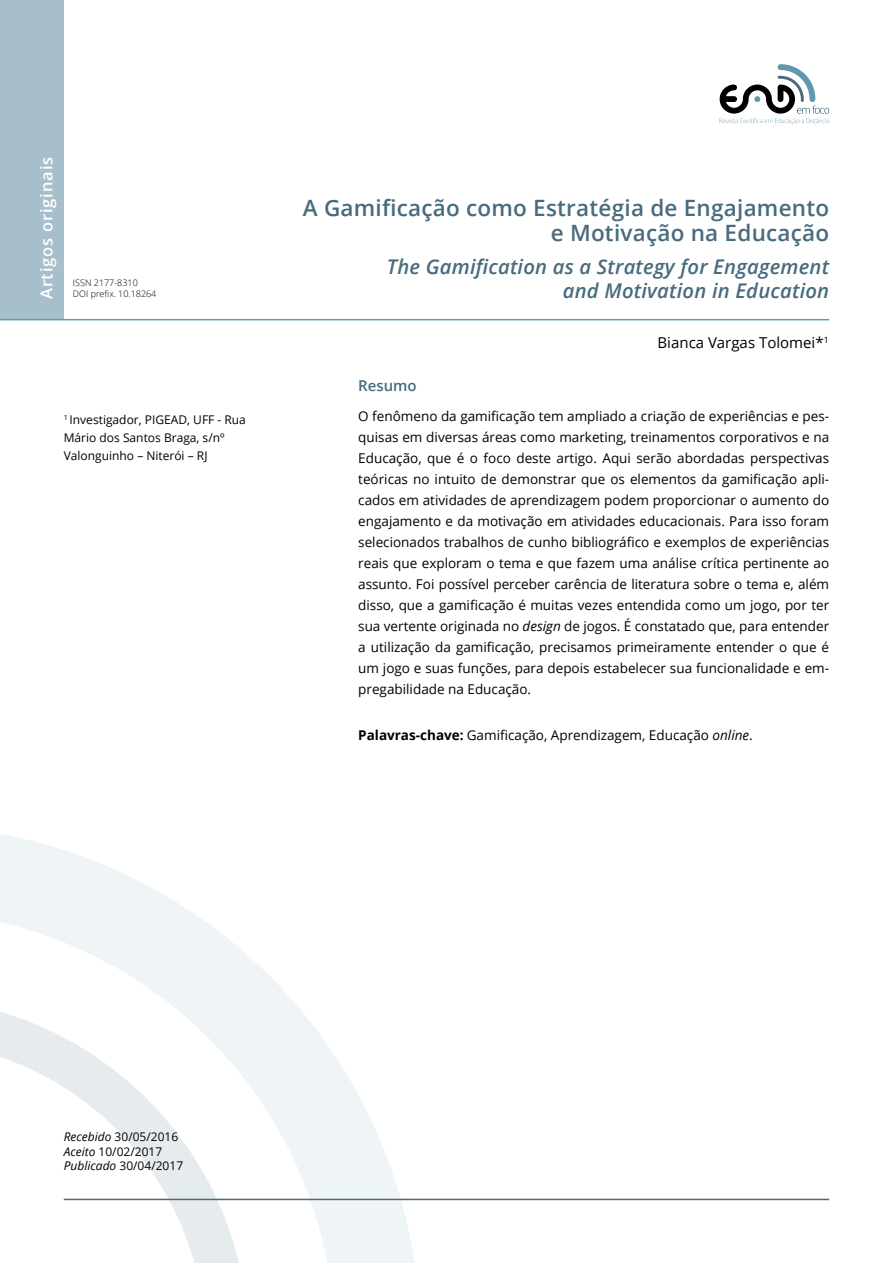
<style>
.page{position:relative;width:893px;height:1263px;background:#fff}
.page>*{position:absolute;margin:0;border:0;box-sizing:border-box;transform-origin:0 0}
.t1{font:600 22.5px/25.5px "Open Sans";letter-spacing:.01em;color:#486b7e;text-align:right}
.t2{font:italic 600 20.25px "Open Sans";letter-spacing:.01em;color:#486b7e}
.t3{font:600 16.5px "Open Sans";letter-spacing:.05em;color:#fff}
.t4{font:15px "Open Sans";color:#000}
.t5{font:600 15px "Open Sans";color:#486b7e}
.t6{font:13.5px/21px "Open Sans";color:#000;text-align:justify}
.t7{font:12px/14.4px "Open Sans";color:#000}
.t8{font:300 9px/10.8px "Open Sans";color:#000}
.s1{font-style:italic}
.s2{font-weight:700}
</style>
<div class="page">
<svg style="left:0;top:834px;width:415px;height:429px"></svg>
<hr style="left:64px;top:1199px;width:765px;height:1px;background:#486b7e">
<svg style="left:720px;top:64px;width:109px;height:60px"></svg>
<div style="left:0;top:0;width:64px;height:319px;background:#a7bfcb"></div>
<hr style="left:0;top:319px;width:829px;height:1px;background:#6199af">
<p class="t3" style="left:35px;top:299px;width:144px;rotate:-90deg">Artigos originais</p>
<p class="t8" style="left:73px;top:277px;width:85px">ISSN 2177-8310<br>DOI prefix. 10.18264</p>
<p class="t7" style="left:64px;top:410px;width:184px;line-height:18px"><sup>1</sup> Investigador, PIGEAD, UFF - Rua<br>Mário dos Santos Braga, s/nº<br>Valonguinho – Niterói – RJ</p>
<h1 class="t1" style="left:303px;top:194px;width:528px">A Gamificação como Estratégia de Engajamento e Motivação na Educação</h1>
<h2 class="t2" style="left:387px;top:252px;width:444px">The Gamification as a Strategy for Engagement</h2>
<h2 class="t2" style="left:563px;top:276px;width:268px">and Motivation in Education</h2>
<p class="t4" style="left:658px;top:333px;width:173px">Bianca Vargas Tolomei*<sup>1</sup></p>
<p class="t5" style="left:358px;top:375px;width:60px">Resumo</p>
<p class="t6" style="left:358px;top:405px;width:472px">O fenômeno da gamificação tem ampliado a criação de experiências e pes&shy;quisas em diversas áreas como marketing, treinamentos corporativos e na Educação, que é o foco deste artigo. Aqui serão abordadas perspectivas teóricas no intuito de demonstrar que os elementos da gamificação apli&shy;cados em atividades de aprendizagem podem proporcionar o aumento do engajamento e da motivação em atividades educacionais. Para isso foram selecionados trabalhos de cunho bibliográfico e exemplos de experiências reais que exploram o tema e que fazem uma análise crítica pertinente ao assunto. Foi possível perceber carência de literatura sobre o tema e, além disso, que a gamificação é muitas vezes entendida como um jogo, por ter sua vertente originada no <span class="s1">design</span> de jogos. É constatado que, para entender a utilização da gamificação, precisamos primeiramente entender o que é um jogo e suas funções, para depois estabelecer sua funcionalidade e em&shy;pregabilidade na Educação.</p>
<p class="t6" style="left:358px;top:724px;width:396px"><span class="s2">Palavras-chave:</span> Gamificação, Aprendizagem, Educação <span class="s1">online</span>.</p>
<p class="t7" style="left:64px;top:1129px;width:121px"><span class="s1">Recebido</span> 30/05/2016<br><span class="s1">Aceito</span> 10/02/2017<br><span class="s1">Publicado</span> 30/04/2017</p>
</div>
